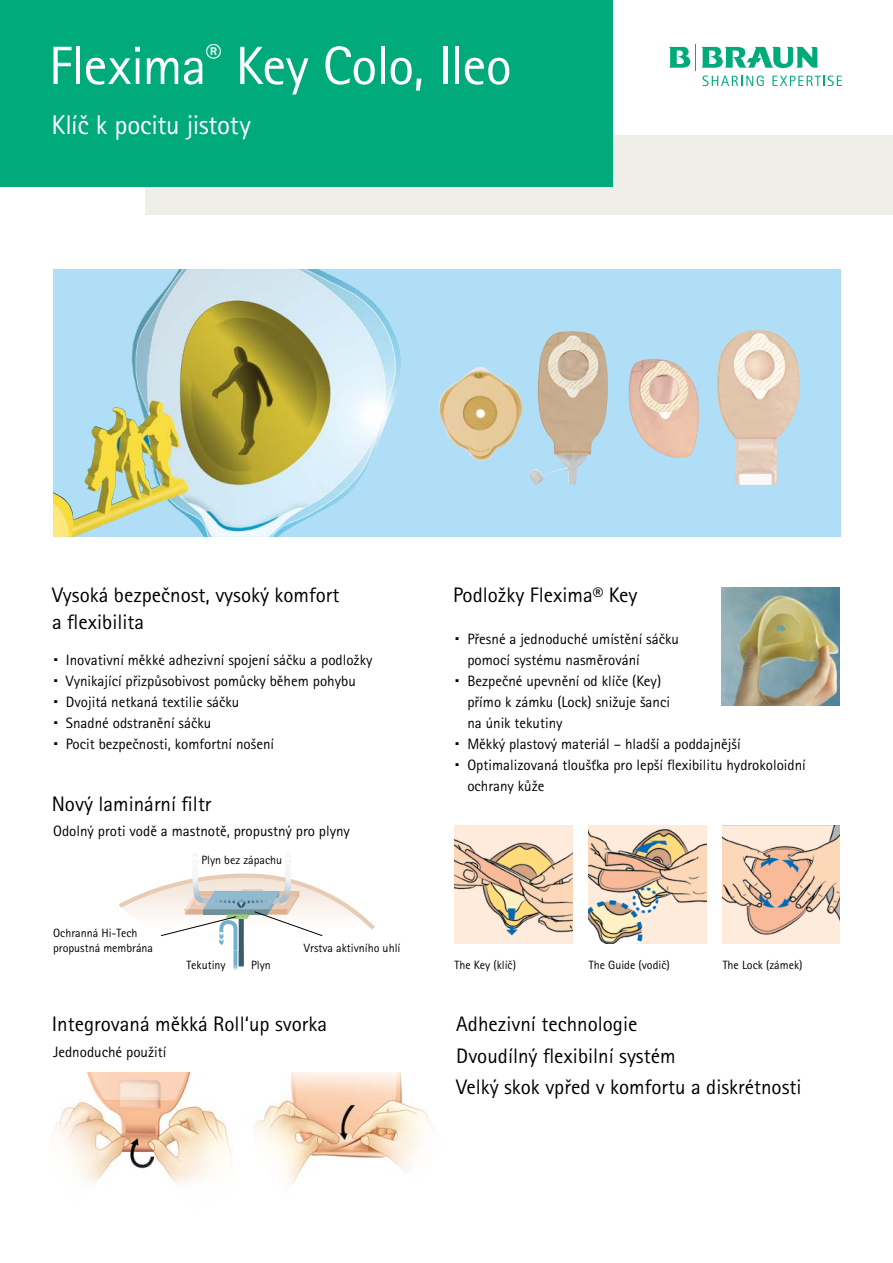
<style>
.page{position:relative;width:893px;height:1263px;background:#fff}
.page>*{position:absolute;margin:0;border:0;box-sizing:border-box;transform-origin:0 0}
.t1{font:54px "Rotis Sans Serif Pro";letter-spacing:-.02em;color:#fff}
.t2{font:27px "Rotis Sans Serif Pro";letter-spacing:-.01em;color:#fff}
.t3{font:21px/31.2px "Rotis Sans Serif Pro";color:#000}
.t4{font:15px/21px "Rotis Sans Serif Pro";color:#000}
.t5{font:12px/14.4px "Rotis Sans Serif Pro";color:#000}
</style>
<div class="page">
<div style="left:145px;top:135px;width:748px;height:79px;background:#f0eee9"></div>
<svg style="left:702px;top:76px;width:62px;height:10px"></svg>
<svg style="left:772px;top:76px;width:70px;height:10px"></svg>
<svg style="left:669px;top:44px;width:149px;height:26px"></svg>
<div style="left:0;top:0;width:612px;height:186px;background:#00aa7a"></div>
<img style="left:54px;top:1073px;width:178px;height:112px">
<img style="left:254px;top:1073px;width:181px;height:112px">
<div style="left:53px;top:269px;width:787px;height:268px;background:#afdef6"></div>
<img style="left:53px;top:269px;width:294px;height:268px">
<img style="left:438px;top:367px;width:85px;height:94px">
<img style="left:628px;top:359px;width:71px;height:99px">
<img style="left:717px;top:330px;width:82px;height:155px">
<img style="left:529px;top:331px;width:79px;height:154px">
<img style="left:454px;top:826px;width:118px;height:118px">
<img style="left:588px;top:826px;width:118px;height:118px">
<img style="left:722px;top:826px;width:118px;height:118px">
<img style="left:722px;top:588px;width:118px;height:118px">
<svg style="left:119px;top:854px;width:256px;height:116px"></svg>
<h1 class="t1" style="left:49px;top:34px;width:464px">Flexima<sup>®</sup> Key Colo, Ileo</h1>
<h2 class="t2" style="left:51px;top:109px;width:201px">Klíč k pocitu jistoty</h2>
<h3 class="t3" style="left:52px;top:582px;width:289px;line-height:27px">Vysoká bezpečnost, vysoký komfort a flexibilita</h3>
<h3 class="t3" style="left:453px;top:580px;width:186px">Podložky Flexima® Key</h3>
<p class="t4" style="left:66px;top:650px;width:308px">Inovativní měkké adhezivní spojení sáčku a podložky Vynikající přizpůsobivost pomůcky během pohybu Dvojitá netkaná textilie sáčku<br>Snadné odstranění sáčku<br>Pocit bezpečnosti, komfortní nošení</p>
<p class="t4" style="left:467px;top:629px;width:340px">Přesné a jednoduché umístění sáčku<br>pomocí systému nasměrování<br>Bezpečné upevnění od klíče (Key)<br>přímo k zámku (Lock) snižuje šanci<br>na únik tekutiny<br>Měkký plastový materiál – hladší a poddajnější Optimalizovaná tloušťka pro lepší flexibilitu hydrokoloidní ochrany kůže</p>
<h3 class="t3" style="left:52px;top:788px;width:161px">Nový laminární filtr</h3>
<p class="t4" style="left:53px;top:821px;width:298px">Odolný proti vodě a mastnotě, propustný pro plyny</p>
<p class="t5" style="left:53px;top:926px;width:101px">Ochranná Hi-Tech propustná membrána</p>
<p class="t5" style="left:201px;top:853px;width:82px">Plyn bez zápachu</p>
<p class="t5" style="left:187px;top:958px;width:41px">Tekutiny</p>
<p class="t5" style="left:251px;top:958px;width:21px">Plyn</p>
<p class="t5" style="left:304px;top:940px;width:98px">Vrstva aktivního uhlí</p>
<h3 class="t3" style="left:52px;top:1009px;width:277px">Integrovaná měkká Roll‘up svorka</h3>
<p class="t4" style="left:53px;top:1041px;width:115px">Jednoduché použití</p>
<p class="t5" style="left:454px;top:958px;width:63px">The Key (klíč)</p>
<p class="t5" style="left:589px;top:958px;width:82px">The Guide (vodič)</p>
<p class="t5" style="left:723px;top:958px;width:81px">The Lock (zámek)</p>
<h3 class="t3" style="left:456px;top:1009px;width:347px">Adhezivní technologie<br>Dvoudílný flexibilní systém<br>Velký skok vpřed v komfortu a diskrétnosti</h3>
</div>
